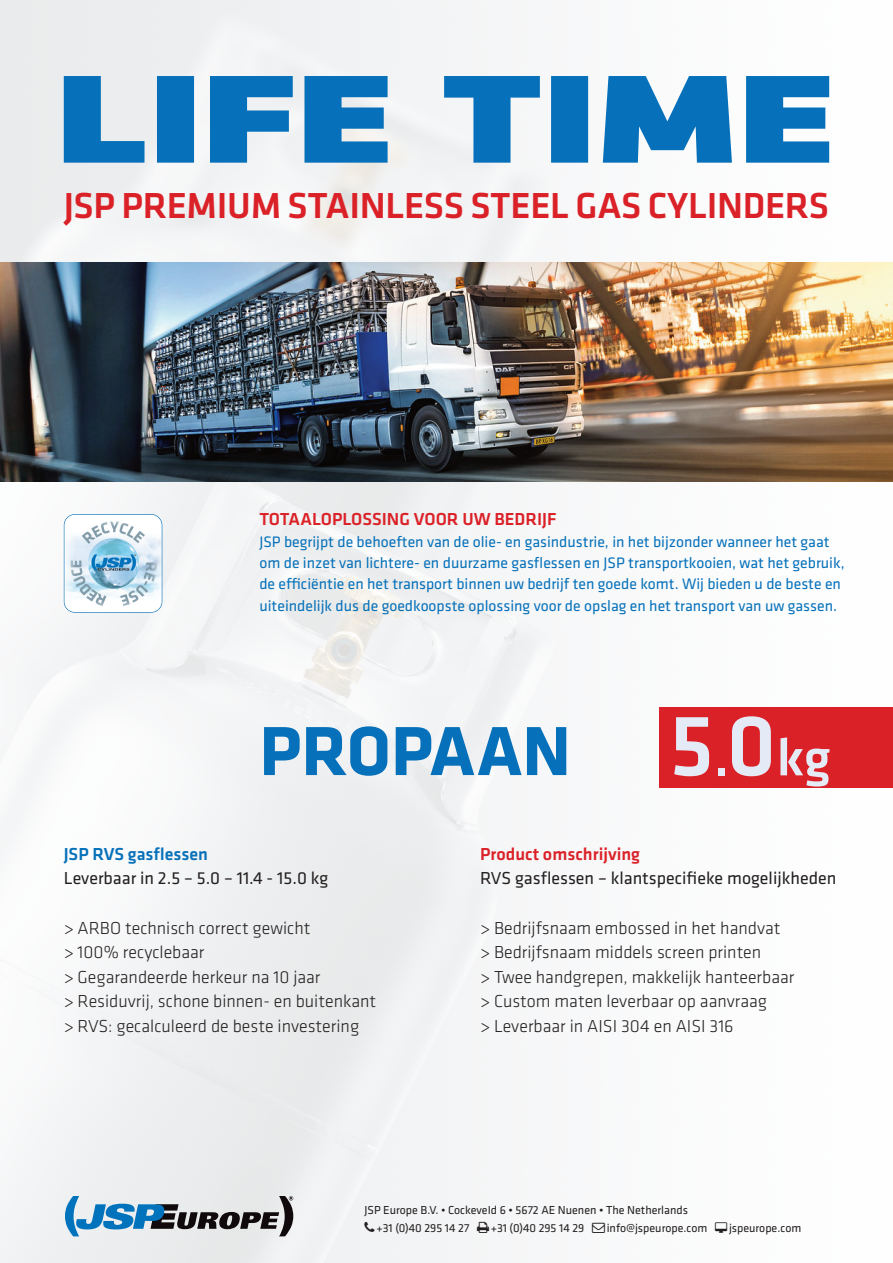
<style>
.page{position:relative;width:893px;height:1263px;background:#fff}
.page>*{position:absolute;margin:0;border:0;box-sizing:border-box;transform-origin:0 0}
.t1{font:700 72px "Klavika";color:#0671ba}
.t2{font:500 37.5px "Klavika";letter-spacing:-.01em;color:#db2128}
.t3{font:300 18px/24.6px "Klavika";color:#231f20}
.t4{font:18px "Klavika";color:#231f20}
.t5{font:500 18px "Klavika";color:#db2128}
.t6{font:500 18px "Klavika";color:#0671ba}
.t7{font:15.75px/21.3px "Klavika";color:#0671ba}
.t8{font:12px/18px "Klavika";color:#231f20}
.s1{font-weight:500;font-size:90px;color:#e5ebf6}
.s2{font-weight:500;font-size:54px;color:#e5ebf6}
</style>
<div class="page">
<img style="left:0;top:0;width:893px;height:1263px">
<img style="left:0;top:262px;width:893px;height:219px">
<svg style="left:65px;top:1196px;width:228px;height:40px;background:#93a8b6"></svg>
<svg style="left:64px;top:76px;width:765px;height:87px;fill:#0671ba"></svg>
<div style="left:659px;top:708px;width:234px;height:80px;background:#db2128"></div>
<img style="left:64px;top:515px;width:98px;height:97px;border-radius:11px">
<div style="left:64px;top:514px;width:98px;height:99px;border:1px solid #0671ba;border-radius:11px"></div>
<svg style="left:364px;top:1222px;width:11px;height:10px"></svg>
<svg style="left:477px;top:1222px;width:12px;height:11px"></svg>
<svg style="left:592px;top:1223px;width:13px;height:10px"></svg>
<svg style="left:715px;top:1222px;width:12px;height:11px"></svg>
<h2 class="t2" style="left:64px;top:193px;width:767px">JSP PREMIUM STAINLESS STEEL GAS CYLINDERS</h2>
<p class="t5" style="left:259px;top:513px;width:299px">TOTAALOPLOSSING VOOR UW BEDRIJF</p>
<p class="t7" style="left:259px;top:532px;width:587px">JSP begrijpt de behoeften van de olie- en gasindustrie, in het bijzonder wanneer het gaat om de inzet van lichtere- en duurzame gasflessen en JSP transportkooien, wat het gebruik, de efficiëntie en het transport binnen uw bedrijf ten goede komt. Wij bieden u de beste en uiteindelijk dus de goedkoopste oplossing voor de opslag en het transport van uw gassen.</p>
<h1 class="t1" style="left:259px;top:727px;width:573px">PROPAAN <span class="s1">5</span><span class="s2">.</span><span class="s1">0</span><span class="s2">kg</span></h1>
<p class="t6" style="left:64px;top:848px;width:146px">JSP RVS gasflessen</p>
<p class="t4" style="left:64px;top:872px;width:266px">Leverbaar in 2.5 – 5.0 – 11.4 - 15.0 kg</p>
<p class="t3" style="left:64px;top:917px;width:314px">&gt; ARBO technisch correct gewicht<br>&gt; 100% recyclebaar<br>&gt; Gegarandeerde herkeur na 10 jaar<br>&gt; Residuvrij, schone binnen- en buitenkant &gt; RVS: gecalculeerd de beste investering</p>
<p class="t5" style="left:480px;top:848px;width:161px">Product omschrijving</p>
<p class="t4" style="left:480px;top:872px;width:358px">RVS gasflessen – klantspecifieke mogelijkheden</p>
<p class="t3" style="left:480px;top:917px;width:316px">&gt; Bedrijfsnaam embossed in het handvat &gt; Bedrijfsnaam middels screen printen<br>&gt; Twee handgrepen, makkelijk hanteerbaar &gt; Custom maten leverbaar op aanvraag<br>&gt; Leverbaar in AISI 304 en AISI 316</p>
<p class="t8" style="left:376px;top:1202px;width:313px;text-indent:-12px">JSP Europe B.V. • CockeveId 6 • 5672 AE Nuenen • The Netherlands +31 (0)40 295 14 27</p>
<p class="t8" style="left:491px;top:1220px;width:95px">+31 (0)40 295 14 29</p>
<p class="t8" style="left:607px;top:1220px;width:102px">info@jspeurope.com</p>
<p class="t8" style="left:729px;top:1220px;width:74px">jspeurope.com</p>
</div>
